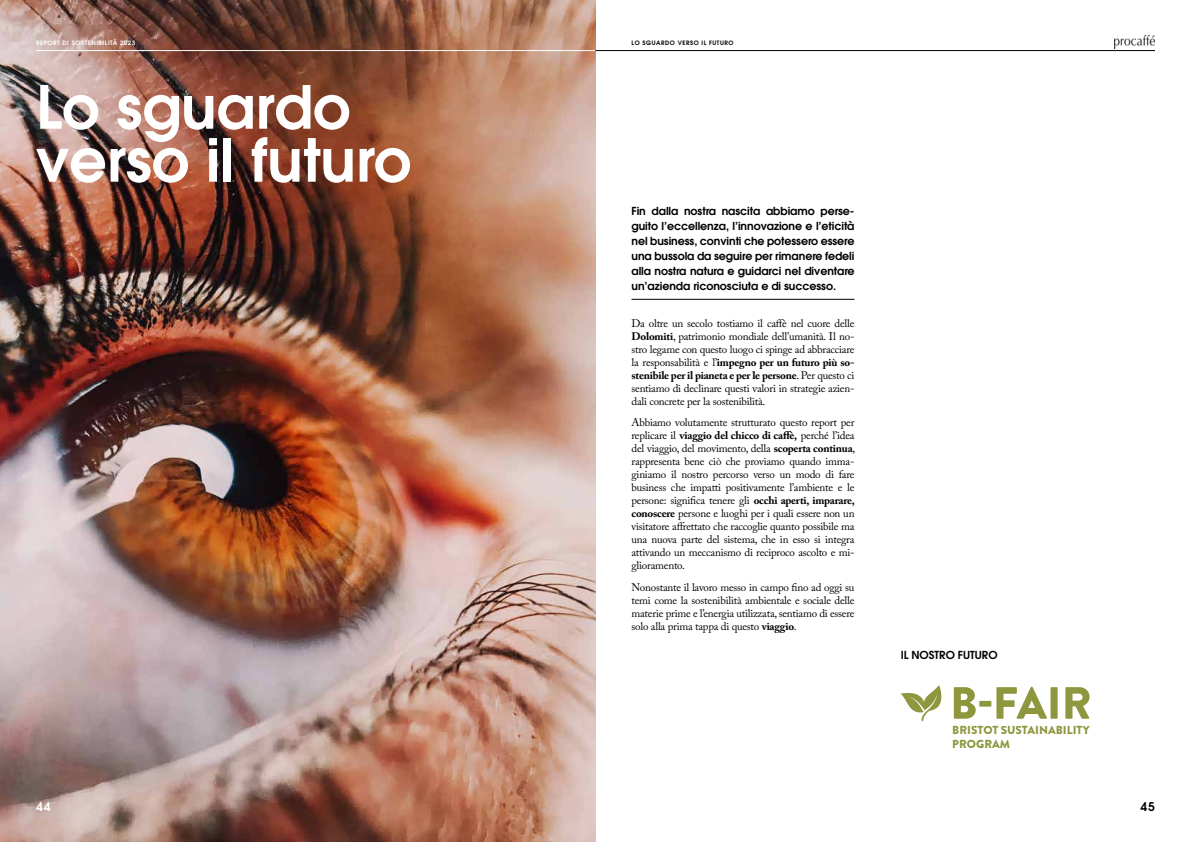
<style>
.page{position:relative;width:1191px;height:842px;background:#fff}
.page>*{position:absolute;margin:0;border:0;box-sizing:border-box;transform-origin:0 0}
.t1{font:600 59px/53px "Avant Garde LT";color:#fff}
.t2{font:600 12px "ITC Avant Garde Std";color:#fff}
.t3{font:600 12px "ITC Avant Garde Std";color:#000}
.t4{font:900 11.6px/14px "Brandon Grotesque";color:#8e973e}
.t5{font:11px/13px "Adobe Caslon Pro";letter-spacing:-.02em;color:#000;text-align:justify}
.t6{font:600 11px/15px "ITC Avant Garde Pro";letter-spacing:-.005em;color:#000;text-align:justify}
.t7{font:600 6px "ITC Avant Garde Std";letter-spacing:.09em;color:#fff}
.t8{font:600 6px "ITC Avant Garde Std";letter-spacing:.09em;color:#000}
.s1{font-weight:700}
</style>
<div class="page">
<img style="left:0;top:0;width:595px;height:842px">
<hr style="left:631px;top:299px;width:223px;height:1px;background:#000">
<svg style="left:901px;top:685px;width:188px;height:36px"></svg>
<hr style="left:36px;top:50px;width:559px;height:1px;background:#fff">
<hr style="left:595px;top:50px;width:560px;height:1px;background:#000">
<img style="left:1114px;top:35px;width:41px;height:14px">
<p class="t7" style="left:36px;top:39px;width:101px">REPORT DI SOSTENIBILITÀ 2023</p>
<p class="t8" style="left:631px;top:39px;width:104px">LO SGUARDO VERSO IL FUTURO</p>
<h1 class="t1" style="left:36px;top:79px;width:377px">Lo sguardo verso il futuro</h1>
<p class="t6" style="left:631px;top:203px;width:224px">Fin dalla nostra nascita abbiamo perse&shy;guito l’eccellenza, l’innovazione e l’eticità nel business, convinti che potessero essere una bussola da seguire per rimanere fedeli alla nostra natura e guidarci nel diventare un’azienda riconosciuta e di successo.</p>
<p class="t5" style="left:631px;top:316px;width:224px">Da oltre un secolo tostiamo il caffè nel cuore delle <span class="s1">Dolomiti</span>, patrimonio mondiale dell’umanità. Il no&shy;stro legame con questo luogo ci spinge ad abbracciare la responsabilità e l’<span class="s1">impegno per un futuro più so&shy;stenibile per il pianeta e per le persone</span>. Per questo ci sentiamo di declinare questi valori in strategie azien&shy;dali concrete per la sostenibilità.</p>
<p class="t5" style="left:631px;top:416px;width:225px">Abbiamo volutamente strutturato questo report per replicare il <span class="s1">viaggio del chicco di caffè,</span> perché l’idea del viaggio, del movimento, della <span class="s1">scoperta continua</span>, rappresenta bene ciò che proviamo quando imma&shy;giniamo il nostro percorso verso un modo di fare business che impatti positivamente l’ambiente e le persone: significa tenere gli <span class="s1">occhi aperti, imparare, conoscere</span> persone e luoghi per i quali essere non un visitatore affrettato che raccoglie quanto possibile ma una nuova parte del sistema, che in esso si integra attivando un meccanismo di reciproco ascolto e mi&shy;glioramento.</p>
<p class="t5" style="left:631px;top:580px;width:224px">Nonostante il lavoro messo in campo fino ad oggi su temi come la sostenibilità ambientale e sociale delle materie prime e l’energia utilizzata, sentiamo di essere solo alla prima tappa di questo <span class="s1">viaggio</span>.</p>
<p class="t6" style="left:900px;top:647px;width:98px">IL NOSTRO FUTURO</p>
<p class="t4" style="left:952px;top:723px;width:139px">BRISTOT SUSTAINABILITY<br>PROGRAM</p>
<p class="t2" style="left:36px;top:798px;width:16px">44</p>
<p class="t3" style="left:1140px;top:798px;width:16px">45</p>
</div>
